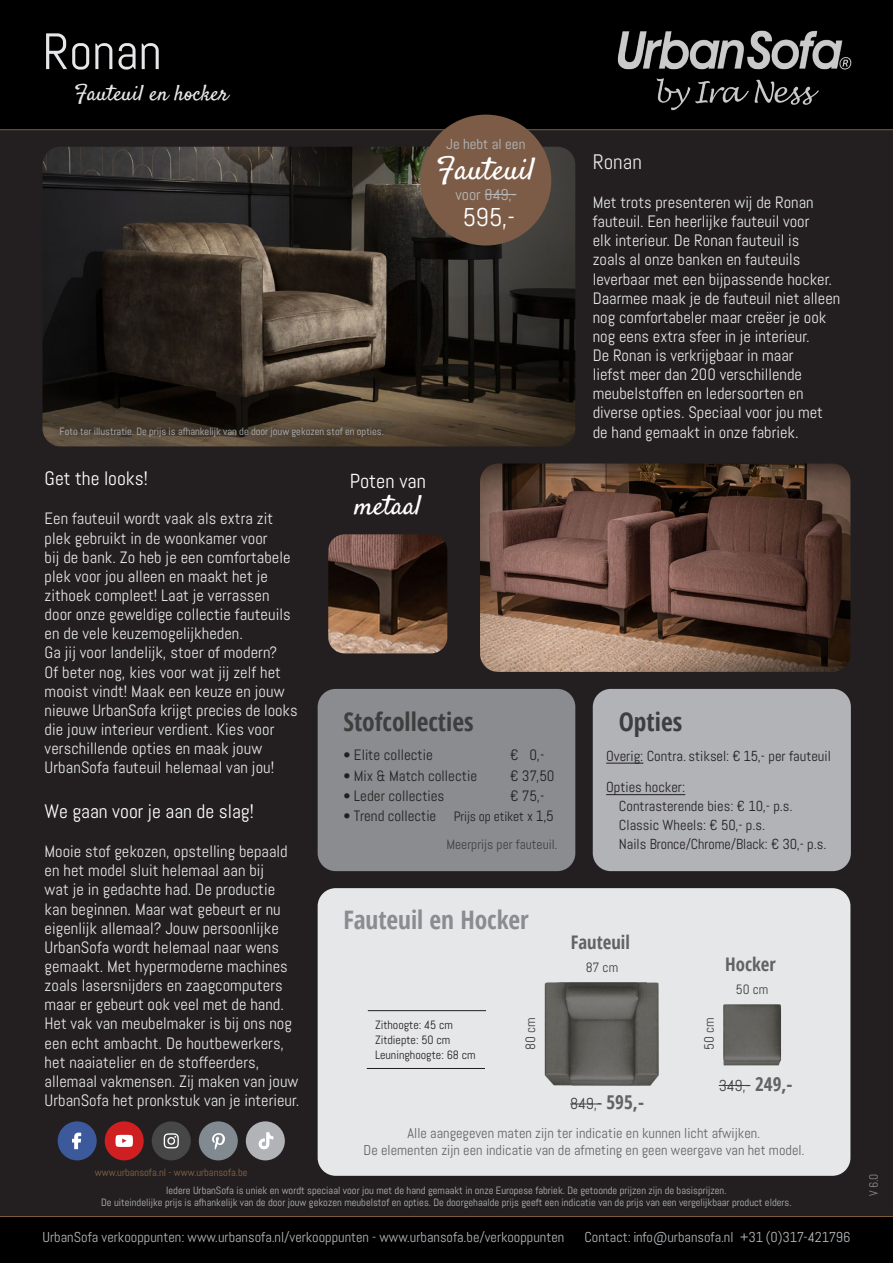
<style>
.page{position:relative;width:893px;height:1263px;background:#231f20}
.page>*{position:absolute;margin:0;border:0;box-sizing:border-box;transform-origin:0 0}
.t1{font:51px "Abel";color:#e6e7e9}
.t2{font:31.5px "Satisfy";color:#fff}
.t3{font:27.75px "Satisfy";letter-spacing:-.01em;color:#fff}
.t4{font:25.65px "Abel";color:#fff}
.t5{font:700 condensed 25.5px "Open Sans";color:#3e3e3f}
.t6{font:700 condensed 25.5px "Open Sans";color:#8a8c8f}
.t7{font:22.2px "Satisfy";color:#e6e7e9}
.t8{font:21px "Abel";color:#e6e7e9}
.t9{font:20.25px "Abel";color:#fff}
.t10{font:19.5px "Abel";color:#fff}
.t11{font:19.35px "Abel";color:#fff}
.t12{font:700 condensed 18.75px "Open Sans";color:#636366}
.t13{font:16.5px/19.2px "Abel";color:#e6e7e9}
.t14{font:16.35px/19.2px "Abel";letter-spacing:.005em;color:#e6e7e9}
.t15{font:15.9px "Abel";letter-spacing:-.01em;color:#3e3e3f}
.t16{font:15.6px "Abel";color:#b6b9bb}
.t17{font:15px "Abel";color:#231f20}
.t18{font:14.55px "Abel";color:#b6b9bb}
.t19{font:14.4px/19px "Abel";color:#231f20}
.t20{font:14.4px "Abel";color:#b6b9bb}
.t21{font:14.25px/17.1px "Abel";color:#636366;text-align:center}
.t22{font:13.5px "Abel";color:#3e3e3f}
.t23{font:12px/15px "Abel";color:#231f20}
.t24{font:12px "Abel";color:#8a8c8f}
.t25{font:10.5px/12px "Abel";color:#b6b9bb;text-align:center}
.t26{font:10.5px "Abel";color:#8b6748}
.s1{font-size:13.5px}
.s2{font-size:14.25px}
.s3{font-family:"Open Sans";font-weight:700;font-stretch:condensed;font-size:19.05px;color:#636366}
</style>
<div class="page">
<div style="left:0;top:0;width:893px;height:130px;background:#000001"></div>
<img style="left:617px;top:30px;width:235px;height:81px">
<hr style="left:0;top:129px;width:893px;height:1px;background:#805c3b">
<div style="left:0;top:1216px;width:893px;height:47px;background:#000001"></div>
<img style="left:43px;top:147px;width:532px;height:299px">
<img style="left:480px;top:463px;width:370px;height:209px">
<hr style="left:0;top:1216px;width:893px;height:1px;background:#805c3b">
<div style="left:318px;top:888px;width:532px;height:288px;background:#e6e7e9;border-radius:18px"></div>
<div style="left:593px;top:689px;width:258px;height:182px;background:#b2b3b7;border-radius:18px"></div>
<hr style="left:606px;top:763px;width:37px;height:1px;background:#231f20">
<hr style="left:606px;top:794px;width:79px;height:1px;background:#231f20">
<img style="left:718px;top:1004px;width:63px;height:82px">
<hr style="left:719px;top:1085px;width:31px;height:1px;background:#3e3e3f">
<hr style="left:368px;top:1010px;width:118px;height:1px;background:#231f20">
<hr style="left:367px;top:1068px;width:118px;height:1px;background:#231f20">
<img style="left:544px;top:982px;width:115px;height:104px">
<hr style="left:570px;top:1104px;width:32px;height:1px;background:#3e3e3f">
<img style="left:328px;top:534px;width:119px;height:119px">
<div style="left:318px;top:689px;width:257px;height:182px;background:#8a8c8f;border-radius:18px"></div>
<div style="left:420px;top:115px;width:131px;height:131px;background:#7c5c47;border-radius:50%"></div>
<hr style="left:484px;top:194px;width:32px;height:1px;background:#b6b9bb">
<svg style="left:53px;top:422px;width:336px;height:22px;background:#4e4233"></svg>
<div style="left:152px;top:1121px;width:39px;height:39px;background:#474747;border-radius:50%"></div>
<svg style="left:164px;top:1133px;width:15px;height:15px"></svg>
<div style="left:199px;top:1121px;width:39px;height:39px;background:#818a91;border-radius:50%"></div>
<svg style="left:212px;top:1133px;width:13px;height:17px"></svg>
<div style="left:105px;top:1121px;width:39px;height:39px;background:#cf1f21;border-radius:50%"></div>
<svg style="left:116px;top:1135px;width:17px;height:12px"></svg>
<div style="left:58px;top:1121px;width:39px;height:39px;background:#3c599b;border-radius:50%"></div>
<svg style="left:72px;top:1133px;width:9px;height:16px"></svg>
<div style="left:246px;top:1121px;width:39px;height:39px;background:#b2b3b7;border-radius:50%"></div>
<svg style="left:259px;top:1132px;width:14px;height:17px"></svg>
<h1 class="t1" style="left:43px;top:19px;width:121px">Ronan</h1>
<h3 class="t7" style="left:74px;top:79px;width:156px">Fauteuil en hocker</h3>
<p class="t18" style="left:446px;top:135px;width:81px">Je hebt al een</p>
<h2 class="t2" style="left:437px;top:150px;width:100px">Fauteuil</h2>
<p class="t16" style="left:455px;top:184px;width:62px">voor 849,-</p>
<h3 class="t4" style="left:463px;top:201px;width:54px">595,-</h3>
<p class="t25" style="left:60px;top:426px;width:326px">Foto ter illustratie. De prijs is afhankelijk van de door jouw gekozen stof en opties.</p>
<p class="t11" style="left:45px;top:466px;width:105px">Get the looks!</p>
<p class="t14" style="left:45px;top:509px;width:254px">Een fauteuil wordt vaak als extra zit plek gebruikt in de woonkamer voor<br>bij de bank. Zo heb je een comfortabele plek voor jou alleen en maakt het je zithoek compleet! Laat je verrassen door onze geweldige collectie fauteuils en de vele keuzemogelijkheden.<br>Ga jij voor landelijk, stoer of modern?<br>Of beter nog, kies voor wat jij zelf het mooist vindt! Maak een keuze en jouw nieuwe UrbanSofa krijgt precies de looks die jouw interieur verdient. Kies voor verschillende opties en maak jouw UrbanSofa fauteuil helemaal van jou!</p>
<p class="t10" style="left:45px;top:799px;width:211px">We gaan voor je aan de slag!</p>
<p class="t13" style="left:45px;top:842px;width:256px">Mooie stof gekozen, opstelling bepaald en het model sluit helemaal aan bij<br>wat je in gedachte had. De productie kan beginnen. Maar wat gebeurt er nu eigenlijk allemaal? Jouw persoonlijke UrbanSofa wordt helemaal naar wens gemaakt. Met hypermoderne machines zoals lasersnijders en zaagcomputers maar er gebeurt ook veel met de hand.<br>Het vak van meubelmaker is bij ons nog een echt ambacht. De houtbewerkers, het naaiatelier en de stoffeerders, allemaal vakmensen. Zij maken van jouw UrbanSofa het pronkstuk van je interieur.</p>
<p class="t9" style="left:350px;top:468px;width:78px">Poten van</p>
<h3 class="t3" style="left:354px;top:488px;width:69px">metaal</h3>
<h3 class="t5" style="left:343px;top:703px;width:132px">Stofcollecties</h3>
<p class="t17" style="left:343px;top:746px;width:91px">• Elite collectie</p>
<p class="t17" style="left:510px;top:746px;width:36px">€ 0,-</p>
<p class="t17" style="left:343px;top:766px;width:135px">• Mix &amp; Match collectie</p>
<p class="t17" style="left:510px;top:766px;width:46px">€ 37,50</p>
<p class="t17" style="left:343px;top:786px;width:103px">• Leder collecties</p>
<p class="t17" style="left:510px;top:786px;width:36px">€ 75,-</p>
<p class="t17" style="left:343px;top:806px;width:212px">• Trend collectie <span class="s1">Prijs op etiket</span> <span class="s2">x</span> 1,5</p>
<p class="t22" style="left:446px;top:836px;width:112px">Meerprijs per fauteuil.</p>
<h3 class="t6" style="left:343px;top:902px;width:187px">Fauteuil en Hocker</h3>
<p class="t23" style="left:375px;top:1017px;width:102px">Zithoogte: 45 cm<br>Zitdiepte: 50 cm<br>Leuninghoogte: 68 cm</p>
<p class="t22" style="left:522px;top:1050px;width:34px;rotate:-90deg">80 cm</p>
<p class="t8" style="left:593px;top:149px;width:51px">Ronan</p>
<p class="t13" style="left:593px;top:193px;width:249px">Met trots presenteren wij de Ronan fauteuil. Een heerlijke fauteuil voor<br>elk interieur. De Ronan fauteuil is<br>zoals al onze banken en fauteuils leverbaar met een bijpassende hocker.<br>Daarmee maak je de fauteuil niet alleen nog comfortabeler maar creëer je ook nog eens extra sfeer in je interieur.<br>De Ronan is verkrijgbaar in maar<br>liefst meer dan 200 verschillende meubelstoffen en ledersoorten en diverse opties. Speciaal voor jou met de hand gemaakt in onze fabriek.</p>
<h3 class="t5" style="left:619px;top:703px;width:65px">Opties</h3>
<p class="t19" style="left:606px;top:740px;width:226px;line-height:31.5px">Overig: Contra. stiksel: € 15,- per fauteuil<br>Opties hocker:</p>
<p class="t19" style="left:619px;top:796px;width:209px">Contrasterende bies: € 10,- p.s.<br>Classic Wheels: € 50,- p.s.<br>Nails Bronce/Chrome/Black: € 30,- p.s.</p>
<p class="t12" style="left:571px;top:929px;width:61px">Fauteuil</p>
<p class="t22" style="left:586px;top:958px;width:34px">87 cm</p>
<p class="t15" style="left:570px;top:1094px;width:75px">849,- <span class="s3">595,-</span></p>
<p class="t12" style="left:725px;top:951px;width:52px">Hocker</p>
<p class="t22" style="left:700px;top:1050px;width:34px;rotate:-90deg">50 cm</p>
<p class="t22" style="left:736px;top:980px;width:34px">50 cm</p>
<p class="t15" style="left:719px;top:1075px;width:75px">349,- <span class="s3">249,-</span></p>
<p class="t26" style="left:95px;top:1165px;width:154px">www.urbansofa.nl - www.urbansofa.be</p>
<p class="t21" style="left:364px;top:1124px;width:442px">Alle aangegeven maten zijn ter indicatie en kunnen licht afwijken.<br>De elementen zijn een indicatie van de afmeting en geen weergave van het model.</p>
<p class="t25" style="left:101px;top:1184px;width:692px">Iedere UrbanSofa is uniek en wordt speciaal voor jou met de hand gemaakt in onze Europese fabriek. De getoonde prijzen zijn de basisprijzen.<br>De uiteindelijke prijs is afhankelijk van de door jouw gekozen meubelstof en opties. De doorgehaalde prijs geeft een indicatie van de prijs van een vergelijkbaar product elders.</p>
<p class="t20" style="left:43px;top:1228px;width:523px">UrbanSofa verkooppunten: www.urbansofa.nl/verkooppunten - www.urbansofa.be/verkooppunten</p>
<p class="t20" style="left:585px;top:1228px;width:267px">Contact: info@urbansofa.nl +31 (0)317-421796</p>
<p class="t24" style="left:866px;top:1196px;width:24px;rotate:-90deg">V 6.0</p>
</div>
